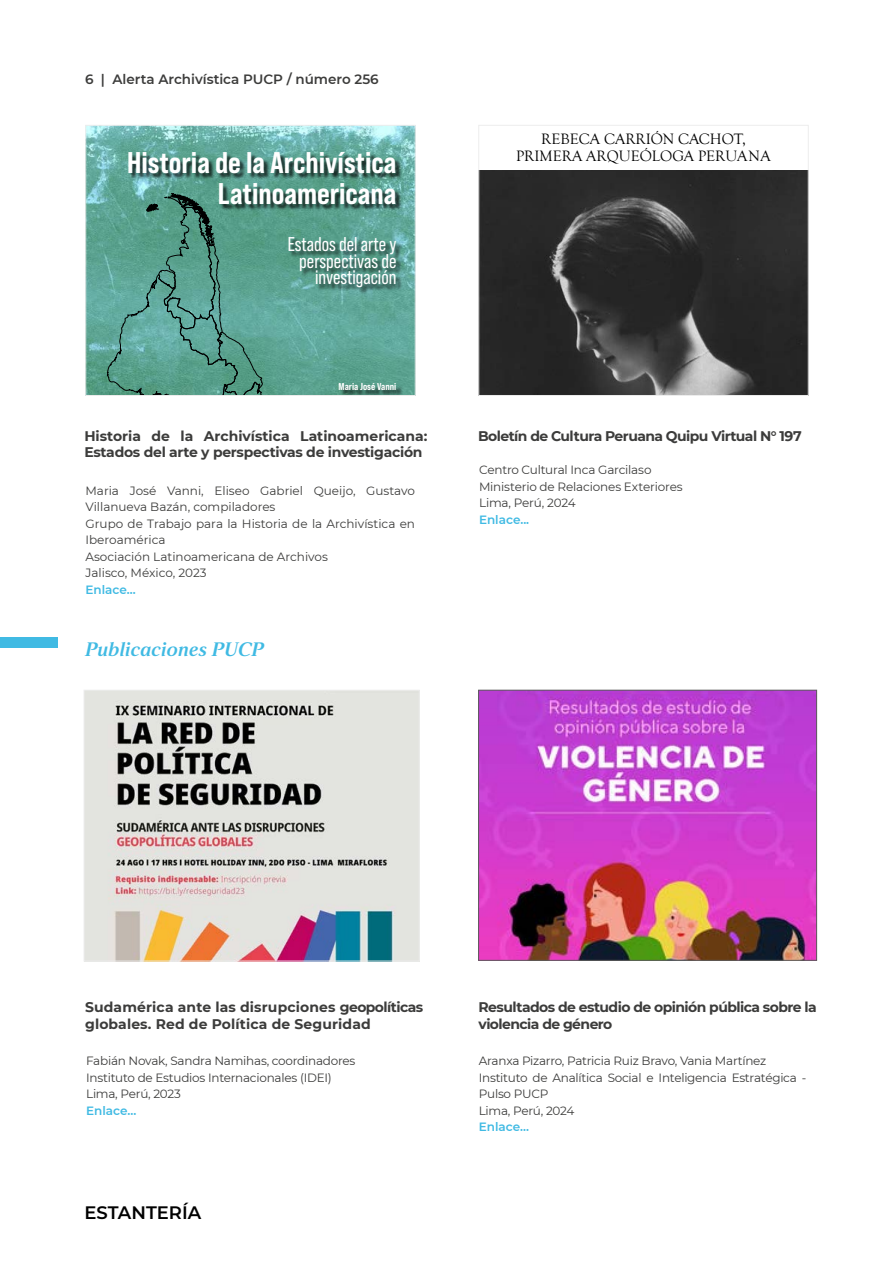
<style>
.page{position:relative;width:893px;height:1263px;background:#fff}
.page>*{position:absolute;margin:0;border:0;box-sizing:border-box;transform-origin:0 0}
.t1{font:29.85px/31px "Bebas Neue Pro Sm E Eb";color:#fff;text-align:right}
.t2{font:19.95px/16.6px "Bebas Neue Pro";color:#fff;text-align:right}
.t3{font:19.5px "Strato Pro Demi Bold It";color:#40bae3}
.t4{font:600 18px "Montserrat";color:#000}
.t5{font:15.45px/16.6px "Goudy Old Style T";color:#000;text-align:center}
.t6{font:700 13.95px/16.5px "Montserrat";letter-spacing:-.04em;color:#3c3c3b}
.t7{font:700 13.95px/16.5px "Montserrat";letter-spacing:-.02em;color:#3c3c3b}
.t8{font:700 13.95px/16.5px "Montserrat";letter-spacing:.01em;color:#3c3c3b}
.t9{font:600 13.5px "Montserrat";color:#3c3c3b}
.t10{font:12px/16.5px "Montserrat";letter-spacing:-.02em;color:#3c3c3b}
.t11{font:12px/16.5px "Montserrat";color:#3c3c3b}
.t12{font:600 12px "Montserrat";color:#40bae3}
.t13{font:9.9px "Bebas Neue Pro Sm E Eb";color:#fff}
</style>
<div class="page">
<div style="left:0;top:637px;width:58px;height:10px;background:#40bae3"></div>
<img style="left:481px;top:692px;width:334px;height:266px">
<div style="left:479px;top:690px;width:338px;height:270px;border:1px solid #5c5c5c"></div>
<img style="left:86px;top:692px;width:331px;height:267px">
<div style="left:84px;top:690px;width:335px;height:271px;border:1px solid #ededed"></div>
<img style="left:481px;top:171px;width:325px;height:222px">
<div style="left:479px;top:125px;width:329px;height:270px;border:1px solid #ededed"></div>
<img style="left:88px;top:127px;width:325px;height:266px">
<svg style="left:107px;top:177px;width:255px;height:219px;background:#5a9f8f"></svg>
<div style="left:129px;top:153px;width:273px;height:58px;background:#000;opacity:.75"></div>
<div style="left:290px;top:238px;width:113px;height:56px;background:#000;opacity:.75"></div>
<div style="left:308px;top:384px;width:95px;height:11px;background:#000;opacity:.75"></div>
<div style="left:86px;top:125px;width:329px;height:270px;border:1px solid #ededed"></div>
<p class="t9" style="left:85px;top:70px;width:295px">6 | Alerta Archivística PUCP / número 256</p>
<h1 class="t1" style="left:127px;top:147px;width:271px">Historia de la Archivística<br>Latinoamericana</h1>
<h2 class="t2" style="left:288px;top:236px;width:110px">Estados del arte y perspectivas de investigación</h2>
<p class="t13" style="left:339px;top:381px;width:59px">Maria José Vanni</p>
<p class="t7" style="left:84px;top:427px;width:344px">Historia de la Archivística Latinoamericana:<br>Estados del arte y perspectivas de investigación</p>
<p class="t11" style="left:86px;top:482px;width:331px">Maria José Vanni, Eliseo Gabriel Queijo, Gustavo Villanueva Bazán, compiladores<br>Grupo de Trabajo para la Historia de la Archivística en Iberoamérica<br>Asociación Latinoamericana de Archivos<br>Jalisco, México, 2023</p>
<p class="t12" style="left:86px;top:581px;width:52px">Enlace...</p>
<h3 class="t3" style="left:85px;top:637px;width:180px">Publicaciones PUCP</h3>
<p class="t5" style="left:516px;top:131px;width:256px">REBECA CARRIÓN CACHOT,<br>PRIMERA ARQUEÓLOGA PERUANA</p>
<p class="t6" style="left:478px;top:427px;width:325px">Boletín de Cultura Peruana Quipu Virtual N° 197</p>
<p class="t10" style="left:479px;top:461px;width:205px">Centro Cultural Inca Garcilaso<br>Ministerio de Relaciones Exteriores<br>Lima, Perú, 2024</p>
<p class="t12" style="left:479px;top:511px;width:52px">Enlace...</p>
<p class="t8" style="left:85px;top:998px;width:340px">Sudamérica ante las disrupciones geopolíticas globales. Red de Política de Seguridad</p>
<p class="t6" style="left:479px;top:998px;width:340px">Resultados de estudio de opinión pública sobre la violencia de género</p>
<p class="t10" style="left:86px;top:1052px;width:271px">Fabián Novak, Sandra Namihas, coordinadores<br>Instituto de Estudios Internacionales (IDEI)<br>Lima, Perú, 2023</p>
<p class="t12" style="left:86px;top:1102px;width:52px">Enlace...</p>
<h3 class="t4" style="left:85px;top:1200px;width:118px">ESTANTERÍA</h3>
<p class="t10" style="left:479px;top:1052px;width:329px">Aranxa Pizarro, Patricia Ruiz Bravo, Vania Martínez Instituto de Analítica Social e Inteligencia Estratégica - Pulso PUCP<br>Lima, Perú, 2024</p>
<p class="t12" style="left:479px;top:1118px;width:52px">Enlace...</p>
</div>
